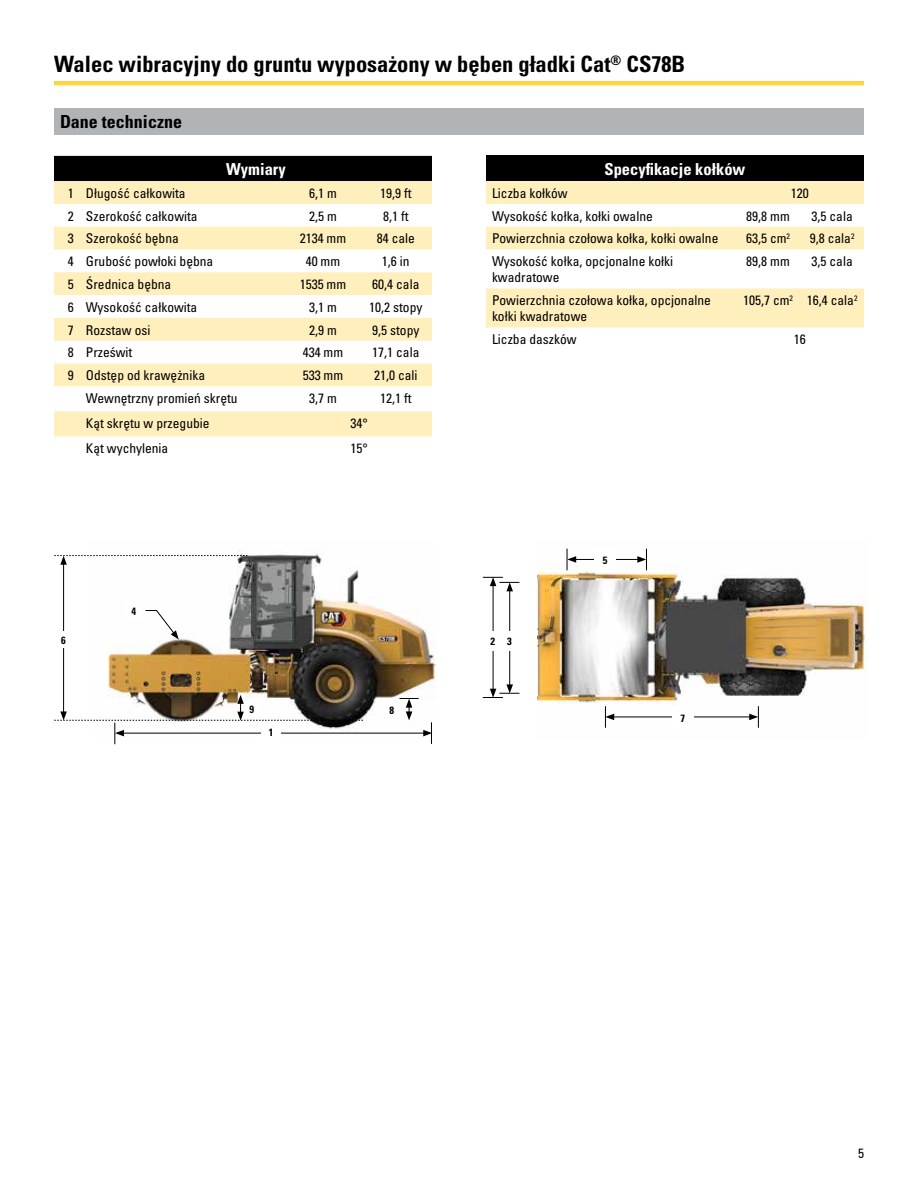
<style>
.page{position:relative;width:918px;height:1188px;background:#fff}
.page>*{position:absolute;margin:0;border:0;box-sizing:border-box;transform-origin:0 0}
.t1{font:22.5px "Univers LTCYR 67 Bold Cond";color:#000}
.t2{font:18px "Univers LTCYR 67 Bold Cond";color:#000}
.t3{font:16.5px "Univers LTCYR 67 Bold Cond";color:#fff}
.t4{font:condensed 13.5px/16.2px "Univers LTCYR 57";color:#000}
.SpecsNumeric{font:10.5px "Univers LTCYR 67 Bold Cond";color:#000}
</style>
<div class="page">
<div style="left:486px;top:156px;width:378px;height:25px;background:#000"></div>
<svg style="left:486px;top:181px;width:378px;height:146px;fill:#ffefbd"></svg>
<div style="left:54px;top:156px;width:378px;height:25px;background:#000"></div>
<svg style="left:54px;top:181px;width:378px;height:255px;fill:#ffefbd"></svg>
<img style="left:538px;top:548px;width:329px;height:180px">
<hr style="left:574px;top:559px;width:66px;height:1px;background:#000">
<svg style="left:637px;top:549px;width:10px;height:21px"></svg>
<svg style="left:567px;top:549px;width:9px;height:21px"></svg>
<hr style="left:509px;top:589px;width:1px;height:98px;background:#000">
<hr style="left:493px;top:584px;width:1px;height:107px;background:#000">
<svg style="left:483px;top:577px;width:36px;height:14px"></svg>
<svg style="left:483px;top:684px;width:36px;height:14px"></svg>
<div style="left:486px;top:631px;width:13px;height:20px;background:#fff"></div>
<div style="left:503px;top:631px;width:13px;height:20px;background:#fff"></div>
<hr style="left:612px;top:717px;width:140px;height:1px;background:#000">
<svg style="left:749px;top:706px;width:10px;height:22px"></svg>
<svg style="left:605px;top:706px;width:9px;height:22px"></svg>
<div style="left:672px;top:707px;width:21px;height:21px;background:#fff"></div>
<div style="left:595px;top:549px;width:21px;height:21px;background:#fff"></div>
<img style="left:107px;top:550px;width:329px;height:183px">
<hr style="left:63px;top:562px;width:1px;height:152px;background:#000">
<svg style="left:54px;top:555px;width:193px;height:10px"></svg>
<div style="left:54px;top:631px;width:19px;height:17px;background:#fff"></div>
<svg style="left:145px;top:610px;width:34px;height:30px"></svg>
<div style="left:124px;top:602px;width:20px;height:17px;background:#fff"></div>
<div style="left:381px;top:702px;width:21px;height:16px;background:#fff"></div>
<hr style="left:122px;top:733px;width:304px;height:1px;background:#000">
<svg style="left:399px;top:698px;width:33px;height:46px"></svg>
<svg style="left:54px;top:695px;width:309px;height:49px"></svg>
<div style="left:54px;top:108px;width:810px;height:26px;background:#b1b4b6"></div>
<h1 class="t1" style="left:54px;top:50px;width:633px">Walec wibracyjny do gruntu wyposażony w bęben gładki Cat<sup>®</sup> CS78B</h1>
<p class="t2" style="left:60px;top:111px;width:124px">Dane techniczne</p>
<p class="t3" style="left:226px;top:159px;width:61px">Wymiary</p>
<p class="t4" style="left:68px;top:185px;width:7px">1</p>
<p class="t4" style="left:86px;top:185px;width:101px">Długość całkowita</p>
<p class="t4" style="left:309px;top:185px;width:29px">6,1 m</p>
<p class="t4" style="left:380px;top:185px;width:33px">19,9 ft</p>
<p class="t4" style="left:68px;top:207px;width:7px">2</p>
<p class="t4" style="left:86px;top:207px;width:113px">Szerokość całkowita</p>
<p class="t4" style="left:309px;top:207px;width:29px">2,5 m</p>
<p class="t4" style="left:383px;top:207px;width:27px">8,1 ft</p>
<p class="t4" style="left:68px;top:230px;width:7px">3</p>
<p class="t4" style="left:86px;top:230px;width:94px">Szerokość bębna</p>
<p class="t4" style="left:300px;top:230px;width:48px">2134 mm</p>
<p class="t4" style="left:377px;top:230px;width:40px">84 cale</p>
<p class="t4" style="left:68px;top:253px;width:7px">4</p>
<p class="t4" style="left:86px;top:253px;width:129px">Grubość powłoki bębna</p>
<p class="t4" style="left:306px;top:253px;width:36px">40 mm</p>
<p class="t4" style="left:382px;top:253px;width:29px">1,6 in</p>
<p class="t4" style="left:68px;top:276px;width:7px">5</p>
<p class="t4" style="left:86px;top:276px;width:87px">Średnica bębna</p>
<p class="t4" style="left:300px;top:276px;width:48px">1535 mm</p>
<p class="t4" style="left:372px;top:276px;width:49px">60,4 cala</p>
<p class="t4" style="left:68px;top:299px;width:7px">6</p>
<p class="t4" style="left:86px;top:299px;width:113px">Wysokość całkowita</p>
<p class="t4" style="left:309px;top:299px;width:29px">3,1 m</p>
<p class="t4" style="left:369px;top:299px;width:55px">10,2 stopy</p>
<p class="t4" style="left:68px;top:321px;width:7px">7</p>
<p class="t4" style="left:86px;top:321px;width:66px">Rozstaw osi</p>
<p class="t4" style="left:309px;top:321px;width:29px">2,9 m</p>
<p class="t4" style="left:372px;top:321px;width:49px">9,5 stopy</p>
<p class="t4" style="left:68px;top:344px;width:7px">8</p>
<p class="t4" style="left:86px;top:344px;width:48px">Prześwit</p>
<p class="t4" style="left:303px;top:344px;width:42px">434 mm</p>
<p class="t4" style="left:372px;top:344px;width:49px">17,1 cala</p>
<p class="t4" style="left:68px;top:367px;width:7px">9</p>
<p class="t4" style="left:86px;top:367px;width:121px">Odstęp od krawężnika</p>
<p class="t4" style="left:303px;top:367px;width:42px">533 mm</p>
<p class="t4" style="left:374px;top:367px;width:45px">21,0 cali</p>
<p class="t4" style="left:86px;top:390px;width:153px">Wewnętrzny promień skrętu</p>
<p class="t4" style="left:309px;top:390px;width:29px">3,7 m</p>
<p class="t4" style="left:380px;top:390px;width:33px">12,1 ft</p>
<p class="t4" style="left:86px;top:415px;width:125px">Kąt skrętu w przegubie</p>
<p class="t4" style="left:350px;top:415px;width:19px">34°</p>
<p class="t4" style="left:86px;top:440px;width:84px">Kąt wychylenia</p>
<p class="t4" style="left:350px;top:440px;width:19px">15°</p>
<p class="SpecsNumeric" style="left:61px;top:634px;width:6px">6</p>
<p class="SpecsNumeric" style="left:132px;top:604px;width:6px">4</p>
<p class="SpecsNumeric" style="left:249px;top:703px;width:6px">9</p>
<p class="SpecsNumeric" style="left:390px;top:704px;width:6px">8</p>
<p class="SpecsNumeric" style="left:269px;top:726px;width:6px">1</p>
<p class="t3" style="left:605px;top:159px;width:142px">Specyfikacje kołków</p>
<p class="t4" style="left:492px;top:185px;width:77px">Liczba kołków</p>
<p class="t4" style="left:791px;top:185px;width:19px">120</p>
<p class="t4" style="left:492px;top:207px;width:162px">Wysokość kołka, kołki owalne</p>
<p class="t4" style="left:746px;top:207px;width:45px">89,8 mm</p>
<p class="t4" style="left:812px;top:207px;width:43px">3,5 cala</p>
<p class="t4" style="left:492px;top:230px;width:228px">Powierzchnia czołowa kołka, kołki owalne</p>
<p class="t4" style="left:746px;top:230px;width:45px">63,5 cm<sup>2</sup></p>
<p class="t4" style="left:810px;top:230px;width:46px">9,8 cala<sup>2</sup></p>
<p class="t4" style="left:492px;top:253px;width:183px">Wysokość kołka, opcjonalne kołki kwadratowe</p>
<p class="t4" style="left:746px;top:253px;width:45px">89,8 mm</p>
<p class="t4" style="left:812px;top:253px;width:43px">3,5 cala</p>
<p class="t4" style="left:492px;top:292px;width:220px">Powierzchnia czołowa kołka, opcjonalne kołki kwadratowe</p>
<p class="t4" style="left:743px;top:292px;width:51px">105,7 cm<sup>2</sup></p>
<p class="t4" style="left:807px;top:292px;width:52px">16,4 cala<sup>2</sup></p>
<p class="t4" style="left:492px;top:331px;width:86px">Liczba daszków</p>
<p class="t4" style="left:794px;top:331px;width:13px">16</p>
<p class="SpecsNumeric" style="left:490px;top:635px;width:6px">2</p>
<p class="SpecsNumeric" style="left:507px;top:635px;width:6px">3</p>
<p class="SpecsNumeric" style="left:603px;top:554px;width:6px">5</p>
<p class="SpecsNumeric" style="left:680px;top:711px;width:6px">7</p>
<p class="t4" style="left:858px;top:1145px;width:7px">5</p>
</div>
